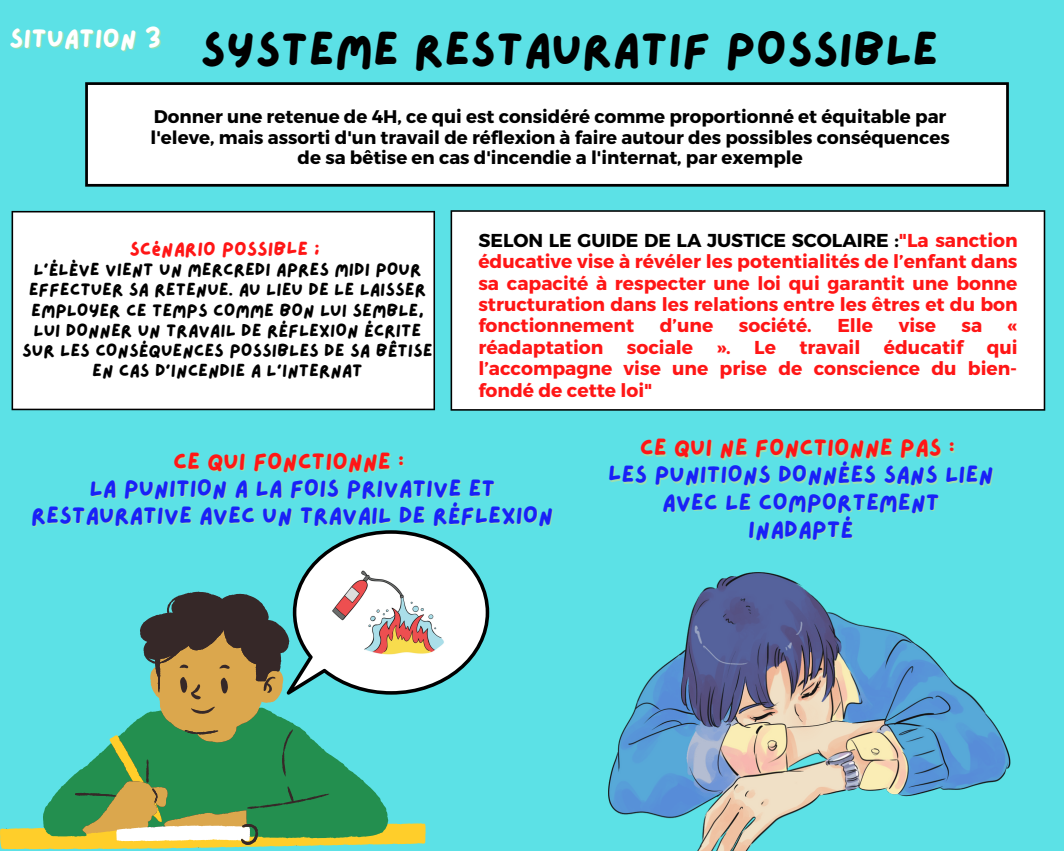
<style>
.page{position:relative;width:1064px;height:851px;background:#fff}
.page>*{position:absolute;margin:0;border:0;box-sizing:border-box;transform-origin:0 0}
.t1{font:48px "Lazydog";color:#000}
.t2{font:26.7px "Lazydog";color:#fff}
.t3{font:23.7px/27px "Lazydog";color:#1821f8;text-align:center}
.t4{font:23.7px "Lazydog";color:#ff1616}
.t5{font:19.5px "Lazydog";color:#ff1616}
.t6{font:700 18.75px/21.5px "Montserrat";color:#ff1616;text-align:justify}
.t7{font:700 18.3px/20.2px "Montserrat";color:#000;text-align:center}
.t8{font:18px/20.2px "Lazydog";color:#000;text-align:center}
.s1{color:#000}
</style>
<div class="page">
<div style="left:0;top:0;width:1063px;height:850px;background:#5ce1e6"></div>
<div style="left:86px;top:84px;width:921px;height:101px;background:#fff"></div>
<hr style="left:85px;top:85px;width:3px;height:99px;background:#000">
<hr style="left:1005px;top:85px;width:3px;height:99px;background:#000">
<hr style="left:88px;top:184px;width:917px;height:3px;background:#000">
<hr style="left:88px;top:82px;width:917px;height:3px;background:#000">
<div style="left:451px;top:211px;width:593px;height:199px;background:#fff"></div>
<hr style="left:450px;top:212px;width:2px;height:197px;background:#000">
<hr style="left:1043px;top:212px;width:1px;height:197px;background:#000">
<hr style="left:452px;top:409px;width:591px;height:1px;background:#000">
<hr style="left:452px;top:210px;width:591px;height:2px;background:#000">
<div style="left:12px;top:212px;width:422px;height:197px;background:#fff"></div>
<hr style="left:12px;top:212px;width:1px;height:196px;background:#000">
<hr style="left:433px;top:212px;width:2px;height:196px;background:#000">
<hr style="left:13px;top:408px;width:420px;height:2px;background:#000">
<hr style="left:13px;top:211px;width:420px;height:1px;background:#000">
<img style="left:608px;top:572px;width:401px;height:278px">
<svg style="left:296px;top:530px;width:193px;height:160px"></svg>
<img style="left:325px;top:565px;width:125px;height:95px">
<svg style="left:329px;top:592px;width:95px;height:103px;background:#ddd6cf"></svg>
<svg style="left:0;top:754px;width:425px;height:95px"></svg>
<svg style="left:75px;top:591px;width:254px;height:254px"></svg>
<h2 class="t2" style="left:9px;top:25px;width:153px">SITUATION 3</h2>
<h1 class="t1" style="left:200px;top:26px;width:739px">SYSTEME RESTAURATIF POSSIBLE</h1>
<p class="t7" style="left:150px;top:106px;width:800px">Donner une retenue de 4H, ce qui est considéré comme proportionné et équitable par l'eleve, mais assorti d'un travail de réflexion à faire autour des possibles conséquences de sa bêtise en cas d'incendie a l'internat, par exemple</p>
<p class="t5" style="left:129px;top:239px;width:191px">SCÉNARIO POSSIBLE ;</p>
<p class="t8" style="left:22px;top:260px;width:412px">L'ÉLÈVE VIENT UN MERCREDI APRES MIDI POUR EFFECTUER SA RETENUE. AU LIEU DE LE LAISSER EMPLOYER CE TEMPS COMME BON LUI SEMBLE, LUI DONNER UN TRAVAIL DE RÉFLEXION ÉCRITE SUR LES CONSÉQUENCES POSSIBLES DE SA BÊTISE EN CAS D'INCENDIE A L'INTERNAT</p>
<p class="t6" style="left:478px;top:228px;width:540px"><span class="s1">SELON LE GUIDE DE LA JUSTICE SCOLAIRE :</span>"La sanction éducative vise à révéler les potentialités de l’enfant dans sa capacité à respecter une loi qui garantit une bonne structuration dans les relations entre les êtres et du bon fonctionnement</p>
<p class="t6" style="left:659px;top:314px;width:55px">d’une</p>
<p class="t6" style="left:738px;top:314px;width:74px">société.</p>
<p class="t6" style="left:837px;top:314px;width:37px">Elle</p>
<p class="t6" style="left:898px;top:314px;width:39px">vise</p>
<p class="t6" style="left:961px;top:314px;width:22px">sa</p>
<p class="t6" style="left:1007px;top:314px;width:11px">«</p>
<p class="t6" style="left:478px;top:335px;width:540px;text-indent:508px">qui l’accompagne vise une prise de conscience du bien&shy;fondé de cette loi"</p>
<p class="t6" style="left:478px;top:335px;width:126px">réadaptation</p>
<p class="t6" style="left:626px;top:335px;width:68px">sociale</p>
<p class="t6" style="left:716px;top:335px;width:16px">».</p>
<p class="t6" style="left:754px;top:335px;width:23px">Le</p>
<p class="t6" style="left:799px;top:335px;width:62px">travail</p>
<p class="t6" style="left:883px;top:335px;width:81px">éducatif</p>
<p class="t4" style="left:173px;top:450px;width:232px">CE QUI FONCTIONNE :</p>
<p class="t3" style="left:31px;top:476px;width:523px">LA PUNITION A LA FOIS PRIVATIVE ET<br>RESTAURATIVE AVEC UN TRAVAIL DE RÉFLEXION</p>
<p class="t4" style="left:639px;top:436px;width:316px">CE QUI NE FONCTIONNE PAS :</p>
<p class="t3" style="left:608px;top:462px;width:386px">LES PUNITIONS DONNÉES SANS LIEN<br>AVEC LE COMPORTEMENT<br>INADAPTÉ</p>
</div>
